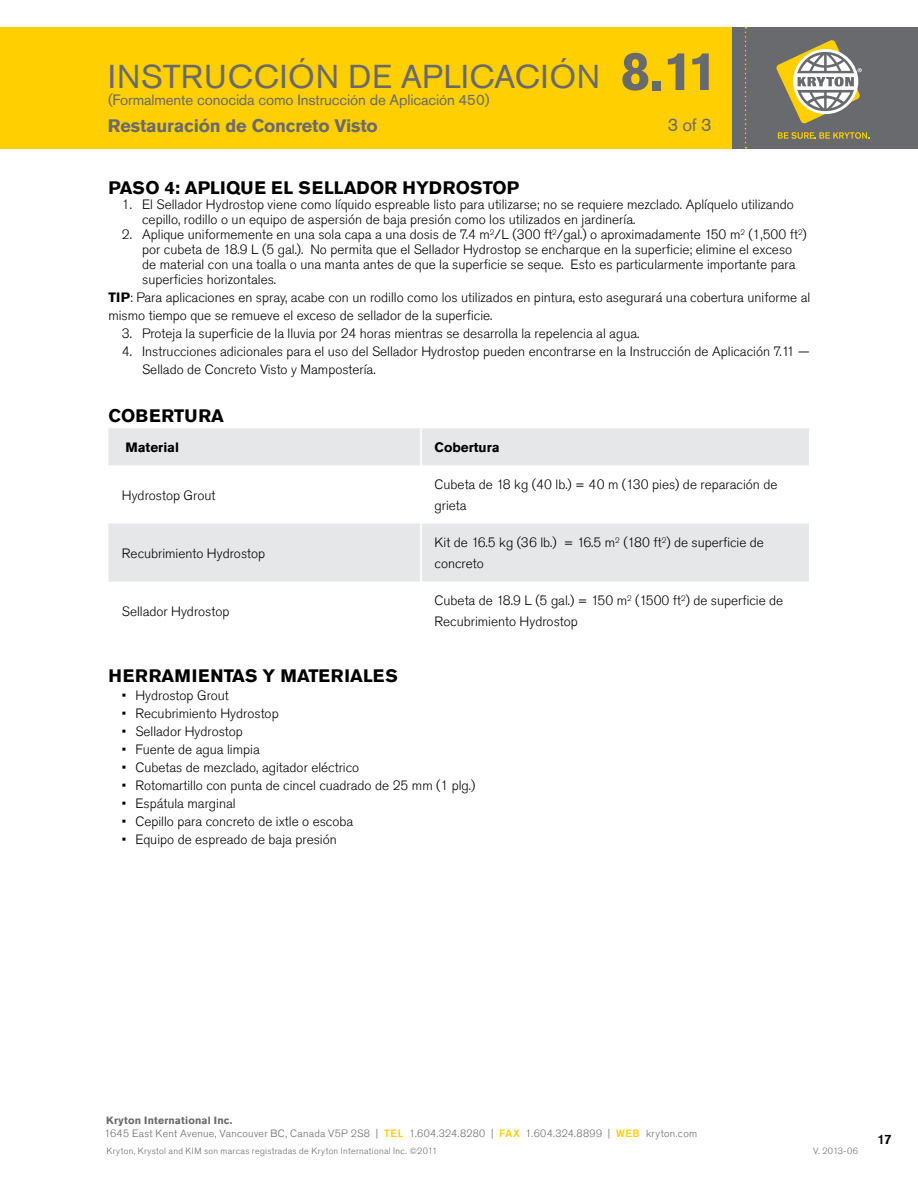
<style>
.page{position:relative;width:918px;height:1188px;background:#fff}
.page>*{position:absolute;margin:0;border:0;box-sizing:border-box;transform-origin:0 0}
.t1{font:700 54px "Akzidenz Grotesk Std";color:#696a6d}
.t2{font:33px "Akzidenz Grotesk Std";letter-spacing:.025em;color:#696a6d}
.t3{font:700 18px "Akzidenz Grotesk Std";letter-spacing:.005em;color:#000}
.t4{font:700 18px "Akzidenz Grotesk Std";letter-spacing:-.01em;color:#696a6d}
.t5{font:18px "Akzidenz Grotesk Std";color:#696a6d}
.t6{font:15px "Akzidenz Grotesk Std";letter-spacing:-.01em;color:#696a6d}
.t7{font:300 13.5px/15px "Akzidenz Grotesk Std";color:#000}
.t8{font:700 13.5px "Akzidenz Grotesk Std";color:#000}
.t9{font:500 13.5px "Akzidenz Grotesk Std";color:#000}
.t10{font:300 10.5px/12.9px "Akzidenz Grotesk Std";letter-spacing:.03em;color:#696a6d}
.t11{font:300 9px "Akzidenz Grotesk Std";letter-spacing:.035em;color:#696a6d}
.s1{font-weight:700}
.s2{font-weight:500;color:#ffcf01}
</style>
<div class="page">
<div style="left:0;top:27px;width:918px;height:122px;background:#ffcf01"></div>
<div style="left:732px;top:27px;width:186px;height:122px;background:#696a6d"></div>
<svg style="left:745px;top:27px;width:2px;height:121px"></svg>
<svg style="left:778px;top:132px;width:91px;height:7px"></svg>
<svg style="left:776px;top:40px;width:86px;height:84px"></svg>
<svg style="left:108px;top:428px;width:701px;height:154px;fill:#e6e7e8"></svg>
<svg style="left:420px;top:428px;width:2px;height:154px"></svg>
<h2 class="t2" style="left:108px;top:57px;width:494px">Instrucción de Aplicación</h2>
<p class="t6" style="left:108px;top:90px;width:383px">(Formalmente conocida como Instrucción de Aplicación 450)</p>
<h3 class="t4" style="left:108px;top:115px;width:271px">Restauración de Concreto Visto</h3>
<h1 class="t1" style="left:620px;top:40px;width:99px">8.11</h1>
<h3 class="t5" style="left:668px;top:114px;width:45px">3 of 3</h3>
<h3 class="t3" style="left:108px;top:178px;width:412px">PASO 4: APLIQUE EL SELLADOR HYDROSTOP</h3>
<p class="t7" style="left:142px;top:197px;width:653px;text-indent:-20px">1. El Sellador Hydrostop viene como líquido espreable listo para utilizarse; no se requiere mezclado. Aplíquelo utilizando cepillo, rodillo o un equipo de aspersión de baja presión como los utilizados en jardinería.</p>
<p class="t7" style="left:142px;top:227px;width:666px;text-indent:-20px">2. Aplique uniformemente en una sola capa a una dosis de 7.4 m<sup>2</sup>/L (300 ft<sup>2</sup>/gal.) o aproximadamente 150 m<sup>2</sup> (1,500 ft<sup>2</sup>) por cubeta de 18.9 L (5 gal.). No permita que el Sellador Hydrostop se encharque en la superficie; elimine el exceso de material con una toalla o una manta antes de que la superficie se seque. Esto es particularmente importante para superficies horizontales.</p>
<p class="t7" style="left:108px;top:289px;width:703px;line-height:18px"><span class="s1">TIP</span>: Para aplicaciones en spray, acabe con un rodillo como los utilizados en pintura, esto asegurará una cobertura uniforme al mismo tiempo que se remueve el exceso de sellador de la superficie.</p>
<p class="t7" style="left:122px;top:326px;width:519px">3. Proteja la superficie de la lluvia por 24 horas mientras se desarrolla la repelencia al agua.</p>
<p class="t7" style="left:142px;top:343px;width:669px;line-height:18px;text-indent:-20px">4. Instrucciones adicionales para el uso del Sellador Hydrostop pueden encontrarse en la Instrucción de Aplicación 7.11 —<br>Sellado de Concreto Visto y Mampostería.</p>
<h3 class="t3" style="left:108px;top:406px;width:117px">COBERTURA</h3>
<p class="t8" style="left:125px;top:439px;width:55px">Material</p>
<p class="t8" style="left:435px;top:439px;width:67px">Cobertura</p>
<p class="t7" style="left:122px;top:488px;width:95px">Hydrostop Grout</p>
<p class="t7" style="left:435px;top:474px;width:344px;line-height:21px">Cubeta de 18 kg (40 lb.) = 40 m (130 pies) de reparación de grieta</p>
<p class="t7" style="left:122px;top:546px;width:145px">Recubrimiento Hydrostop</p>
<p class="t7" style="left:435px;top:532px;width:331px;line-height:21px">Kit de 16.5 kg (36 lb.) = 16.5 m<sup>2</sup> (180 ft<sup>2</sup>) de superficie de concreto</p>
<p class="t7" style="left:122px;top:604px;width:109px">Sellador Hydrostop</p>
<p class="t7" style="left:435px;top:590px;width:350px;line-height:21px">Cubeta de 18.9 L (5 gal.) = 150 m<sup>2</sup> (1500 ft<sup>2</sup>) de superficie de<br>Recubrimiento Hydrostop</p>
<h3 class="t3" style="left:108px;top:665px;width:291px">HERRAMIENTAS Y MATERIALES</h3>
<p class="t7" style="left:122px;top:688px;width:109px">• Hydrostop Grout</p>
<p class="t7" style="left:122px;top:706px;width:158px">• Recubrimiento Hydrostop</p>
<p class="t7" style="left:122px;top:724px;width:123px">• Sellador Hydrostop</p>
<p class="t7" style="left:122px;top:742px;width:139px">• Fuente de agua limpia</p>
<p class="t7" style="left:122px;top:760px;width:239px">• Cubetas de mezclado, agitador eléctrico</p>
<p class="t7" style="left:122px;top:778px;width:355px">• Rotomartillo con punta de cincel cuadrado de 25 mm (1 plg.)</p>
<p class="t7" style="left:122px;top:796px;width:115px">• Espátula marginal</p>
<p class="t7" style="left:122px;top:814px;width:233px">• Cepillo para concreto de ixtle o escoba</p>
<p class="t7" style="left:122px;top:832px;width:216px">• Equipo de espreado de baja presión</p>
<p class="t10" style="left:104px;top:1114px;width:594px"><span class="s1">Kryton International Inc.<br></span>1645 East Kent Avenue, Vancouver BC, Canada V5P 2S8 | <span class="s2">TEL</span> 1.604.324.8280 | <span class="s2">FAX</span> 1.604.324.8899 | <span class="s2">WEB</span> kryton.com</p>
<p class="t11" style="left:107px;top:1145px;width:332px">Kryton, Krystol and KIM son marcas registradas de Kryton International Inc. ©2011</p>
<p class="t11" style="left:813px;top:1145px;width:46px">V. 2013-06</p>
<p class="t9" style="left:878px;top:1131px;width:16px">17</p>
</div>
